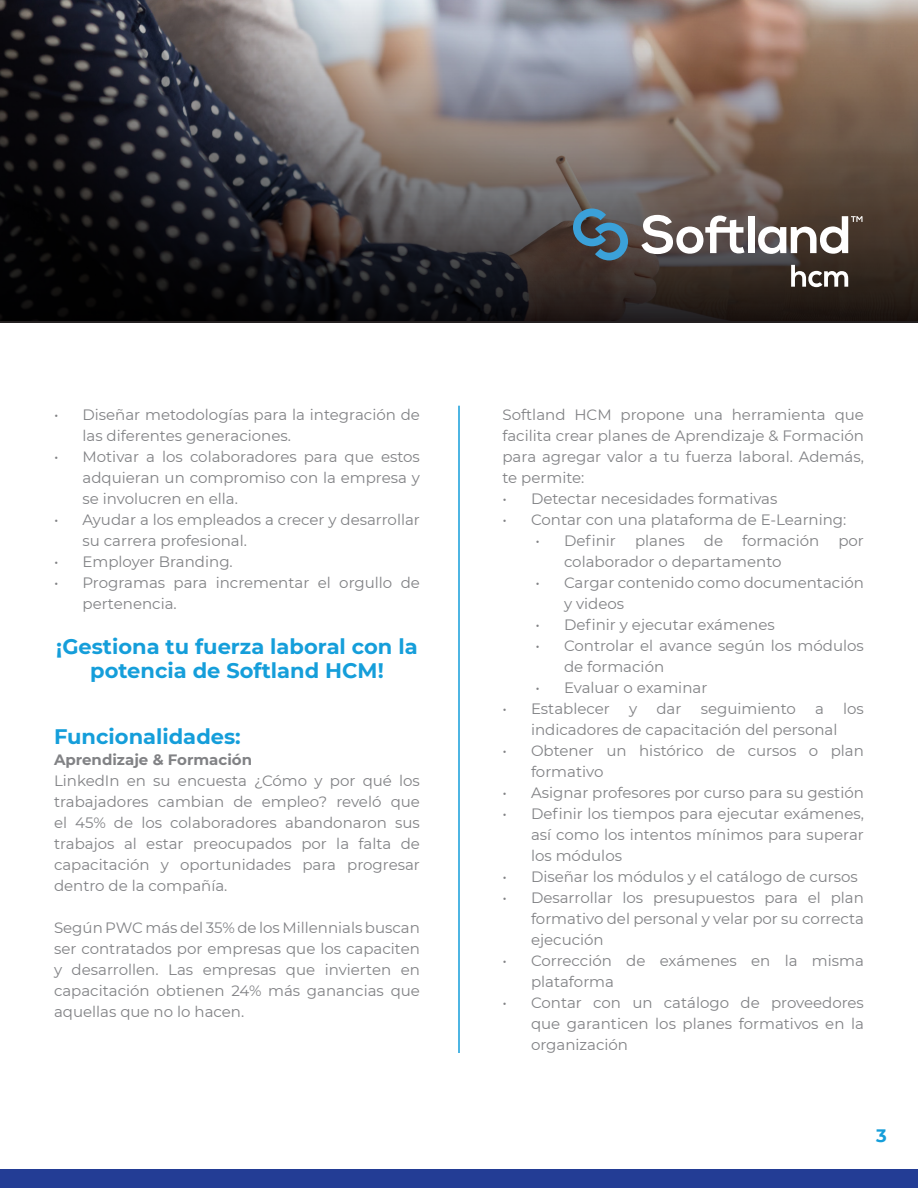
<style>
.page{position:relative;width:918px;height:1188px;background:#fff}
.page>*{position:absolute;margin:0;border:0;box-sizing:border-box;transform-origin:0 0}
.t1{font:700 21px/24px "Montserrat";color:#159eda;text-align:center}
.t2{font:700 18px "Montserrat";color:#159eda}
.t3{font:15px/21px "Montserrat";color:#818285;text-align:justify}
.t4{font:700 15px "Montserrat";color:#818285}
</style>
<div class="page">
<svg style="left:0;top:0;width:918px;height:322px;background:#574f4e"></svg>
<div style="left:0;top:1169px;width:918px;height:19px;background:#233d95"></div>
<hr style="left:458px;top:406px;width:2px;height:647px;background:#159eda">
<svg style="left:791px;top:265px;width:57px;height:22px"></svg>
<svg style="left:641px;top:215px;width:104px;height:39px"></svg>
<div style="left:748px;top:216px;width:6px;height:37px;background:#fff"></div>
<svg style="left:758px;top:216px;width:104px;height:38px"></svg>
<svg style="left:573px;top:208px;width:55px;height:52px;background:#48687b"></svg>
<p class="t3" style="left:82px;top:404px;width:339px;text-indent:-28px">• Diseñar metodologías para la integración de las diferentes generaciones.</p>
<p class="t3" style="left:82px;top:446px;width:339px;text-indent:-28px">• Motivar a los colaboradores para que estos adquieran un compromiso con la empresa y se involucren en ella.</p>
<p class="t3" style="left:82px;top:509px;width:339px;text-indent:-28px">• Ayudar a los empleados a crecer y desarrollar su carrera profesional.</p>
<p class="t3" style="left:54px;top:551px;width:180px">• Employer Branding.</p>
<p class="t3" style="left:82px;top:572px;width:339px;text-indent:-28px">• Programas para incrementar el orgullo de pertenencia.</p>
<p class="t1" style="left:56px;top:634px;width:363px">¡Gestiona tu fuerza laboral con la potencia de Softland HCM!</p>
<p class="t1" style="left:54px;top:724px;width:188px">Funcionalidades:</p>
<p class="t4" style="left:54px;top:749px;width:200px">Aprendizaje &amp; Formación</p>
<p class="t3" style="left:54px;top:770px;width:368px">LinkedIn en su encuesta ¿Cómo y por qué los trabajadores cambian de empleo? reveló que el 45% de los colaboradores abandonaron sus trabajos al estar preocupados por la falta de capacitación y oportunidades para progresar dentro de la compañía.</p>
<p class="t3" style="left:54px;top:917px;width:368px">Según PWC más del 35% de los Millennials buscan ser contratados por empresas que los capaciten y desarrollen. Las empresas que invierten en capacitación obtienen 24% más ganancias que aquellas que no lo hacen.</p>
<p class="t3" style="left:502px;top:404px;width:363px">Softland HCM propone una herramienta que facilita crear planes de Aprendizaje &amp; Formación para agregar valor a tu fuerza laboral. Además, te permite:</p>
<p class="t3" style="left:502px;top:488px;width:276px">• Detectar necesidades formativas</p>
<p class="t3" style="left:502px;top:509px;width:345px">• Contar con una plataforma de E-Learning:</p>
<p class="t3" style="left:536px;top:530px;width:82px">• Definir</p>
<p class="t3" style="left:635px;top:530px;width:51px">planes</p>
<p class="t3" style="left:704px;top:530px;width:21px">de</p>
<p class="t3" style="left:742px;top:530px;width:79px">formación</p>
<p class="t3" style="left:838px;top:530px;width:27px">por</p>
<p class="t3" style="left:564px;top:551px;width:219px">colaborador o departamento</p>
<p class="t3" style="left:564px;top:572px;width:301px;text-indent:-28px">• Cargar contenido como documentación y videos</p>
<p class="t3" style="left:536px;top:614px;width:241px">• Definir y ejecutar exámenes</p>
<p class="t3" style="left:564px;top:635px;width:301px;text-indent:-28px">• Controlar el avance según los módulos de formación</p>
<p class="t3" style="left:536px;top:677px;width:173px">• Evaluar o examinar</p>
<p class="t3" style="left:502px;top:698px;width:109px">• Establecer</p>
<p class="t3" style="left:629px;top:698px;width:10px">y</p>
<p class="t3" style="left:656px;top:698px;width:27px">dar</p>
<p class="t3" style="left:701px;top:698px;width:97px">seguimiento</p>
<p class="t3" style="left:815px;top:698px;width:10px">a</p>
<p class="t3" style="left:843px;top:698px;width:22px">los</p>
<p class="t3" style="left:531px;top:719px;width:308px">indicadores de capacitación del personal</p>
<p class="t3" style="left:531px;top:740px;width:334px;text-indent:-28px">• Obtener un histórico de cursos o plan formativo</p>
<p class="t3" style="left:502px;top:782px;width:363px">• Asignar profesores por curso para su gestión</p>
<p class="t3" style="left:531px;top:803px;width:334px;text-indent:-28px">• Definir los tiempos para ejecutar exámenes, así como los intentos mínimos para superar los módulos</p>
<p class="t3" style="left:502px;top:866px;width:357px">• Diseñar los módulos y el catálogo de cursos</p>
<p class="t3" style="left:531px;top:887px;width:334px;text-indent:-28px">• Desarrollar los presupuestos para el plan formativo del personal y velar por su correcta ejecución</p>
<p class="t3" style="left:531px;top:950px;width:334px;text-indent:-28px">• Corrección de exámenes en la misma plataforma</p>
<p class="t3" style="left:531px;top:992px;width:334px;text-indent:-28px">• Contar con un catálogo de proveedores que garanticen los planes formativos en la organización</p>
<p class="t2" style="left:876px;top:1123px;width:12px">3</p>
</div>
